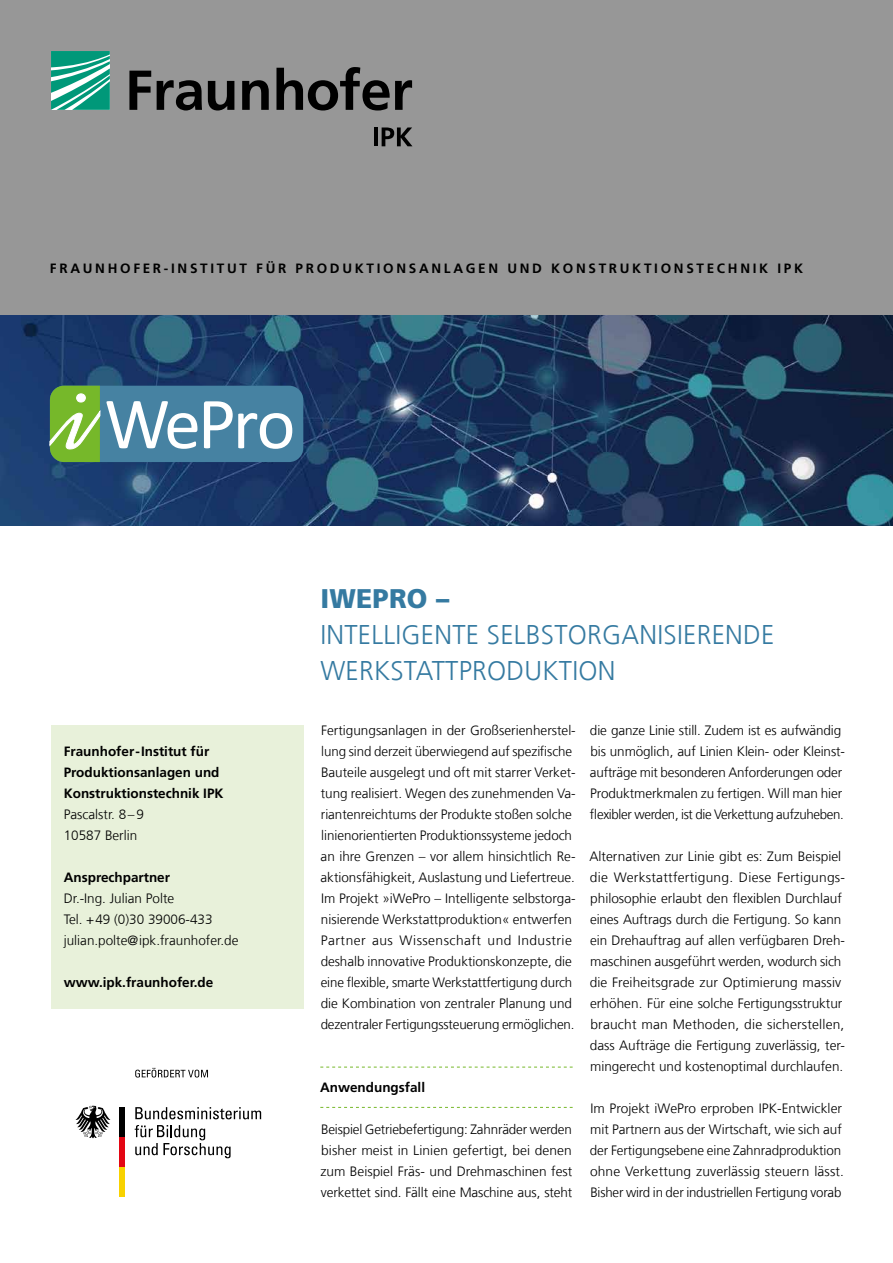
<style>
.page{position:relative;width:893px;height:1263px;background:#fff}
.page>*{position:absolute;margin:0;border:0;box-sizing:border-box;transform-origin:0 0}
.t1{font:300 27px/36px "Frutiger LT Com";letter-spacing:.01em;color:#357aa1}
.t2{font:900 27px "Frutiger LT Com";letter-spacing:.01em;color:#357aa1}
.t3{font:300 13.5px/21px "Frutiger LT Com";color:#000}
.t4{font:700 13.5px/21px "Frutiger LT Com";color:#000}
.t5{font:700 13.5px "Frutiger LT Com";letter-spacing:.2em;color:#000}
</style>
<div class="page">
<div style="left:0;top:0;width:893px;height:462px;background:#979797"></div>
<svg style="left:320px;top:1067px;width:253px;height:1px"></svg>
<svg style="left:320px;top:1107px;width:253px;height:1px"></svg>
<div style="left:51px;top:725px;width:252px;height:283px;background:#e8f1da"></div>
<svg style="left:51px;top:51px;width:59px;height:59px;background:#46b49d"></svg>
<svg style="left:129px;top:67px;width:283px;height:44px"></svg>
<hr style="left:374px;top:127px;width:4px;height:19px;background:#000">
<svg style="left:382px;top:127px;width:30px;height:19px"></svg>
<img style="left:0;top:315px;width:893px;height:210px">
<div style="left:50px;top:386px;width:253px;height:76px;background:#4682a2;border-radius:14px"></div>
<svg style="left:106px;top:401px;width:91px;height:48px"></svg>
<svg style="left:204px;top:401px;width:88px;height:48px"></svg>
<svg style="left:50px;top:386px;width:50px;height:76px;background:#8ac04e"></svg>
<svg style="left:135px;top:1125px;width:96px;height:33px"></svg>
<svg style="left:135px;top:1107px;width:126px;height:12px"></svg>
<div style="left:119px;top:1167px;width:6px;height:30px;background:#f8d200"></div>
<div style="left:119px;top:1137px;width:6px;height:30px;background:#e30613"></div>
<div style="left:119px;top:1107px;width:6px;height:30px;background:#000"></div>
<svg style="left:76px;top:1106px;width:34px;height:32px"></svg>
<svg style="left:135px;top:1068px;width:73px;height:9px"></svg>
<p class="t5" style="left:50px;top:260px;width:755px">FRAUNHOFER-INSTITUT FÜR PRODUKTIONSANLAGEN UND KONSTRUKTIONSTECHNIK IPK</p>
<p class="t4" style="left:64px;top:741px;width:161px">Fraunhofer-Institut für<br>Produktionsanlagen und<br>Konstruktionstechnik IPK</p>
<p class="t3" style="left:64px;top:804px;width:82px">Pascalstr. 8–9<br>10587 Berlin</p>
<p class="t4" style="left:64px;top:867px;width:108px">Ansprechpartner</p>
<p class="t3" style="left:64px;top:888px;width:176px">Dr.-Ing. Julian Polte<br>Tel. +49 (0)30 39006-433 julian.polte@ipk.fraunhofer.de</p>
<p class="t4" style="left:64px;top:972px;width:151px">www.ipk.fraunhofer.de</p>
<h1 class="t2" style="left:320px;top:583px;width:131px">IWEPRO –</h1>
<h1 class="t1" style="left:320px;top:617px;width:455px">INTELLIGENTE SELBSTORGANISIERENDE<br>WERKSTATTPRODUKTION</h1>
<p class="t3" style="left:321px;top:720px;width:257px">Fertigungsanlagen in der Großserienherstel&shy;lung sind derzeit überwiegend auf spezifische Bauteile ausgelegt und oft mit starrer Verket&shy;tung realisiert. Wegen des zunehmenden Va&shy;riantenreichtums der Produkte stoßen solche linienorientierten Produktionssysteme jedoch an ihre Grenzen – vor allem hinsichtlich Re&shy;aktionsfähigkeit, Auslastung und Liefertreue.<br>Im Projekt »iWePro – Intelligente selbstorga&shy;nisierende Werkstattproduktion« entwerfen Partner aus Wissenschaft und Industrie deshalb innovative Produktionskonzepte, die eine flexible, smarte Werkstattfertigung durch die Kombination von zentraler Planung und dezentraler Fertigungssteuerung ermöglichen.</p>
<p class="t4" style="left:320px;top:1077px;width:107px">Anwendungsfall</p>
<p class="t3" style="left:320px;top:1119px;width:253px;text-align:justify">Beispiel Getriebefertigung: Zahnräder werden bisher meist in Linien gefertigt, bei denen zum Beispiel Fräs- und Drehmaschinen fest verkettet sind. Fällt eine Maschine aus, steht</p>
<p class="t3" style="left:590px;top:720px;width:257px">die ganze Linie still. Zudem ist es aufwändig bis unmöglich, auf Linien Klein- oder Kleinst&shy;aufträge mit besonderen Anforderungen oder Produktmerkmalen zu fertigen. Will man hier flexibler werden, ist die Verkettung aufzuheben.</p>
<p class="t3" style="left:589px;top:846px;width:257px">Alternativen zur Linie gibt es: Zum Beispiel die Werkstattfertigung. Diese Fertigungs&shy;philosophie erlaubt den flexiblen Durchlauf eines Auftrags durch die Fertigung. So kann ein Drehauftrag auf allen verfügbaren Dreh&shy;maschinen ausgeführt werden, wodurch sich die Freiheitsgrade zur Optimierung massiv erhöhen. Für eine solche Fertigungsstruktur braucht man Methoden, die sicherstellen, dass Aufträge die Fertigung zuverlässig, ter&shy;mingerecht und kostenoptimal durchlaufen.</p>
<p class="t3" style="left:590px;top:1098px;width:256px">Im Projekt iWePro erproben IPK-Entwickler mit Partnern aus der Wirtschaft, wie sich auf der Fertigungsebene eine Zahnradproduktion ohne Verkettung zuverlässig steuern lässt.<br>Bisher wird in der industriellen Fertigung vorab</p>
</div>
